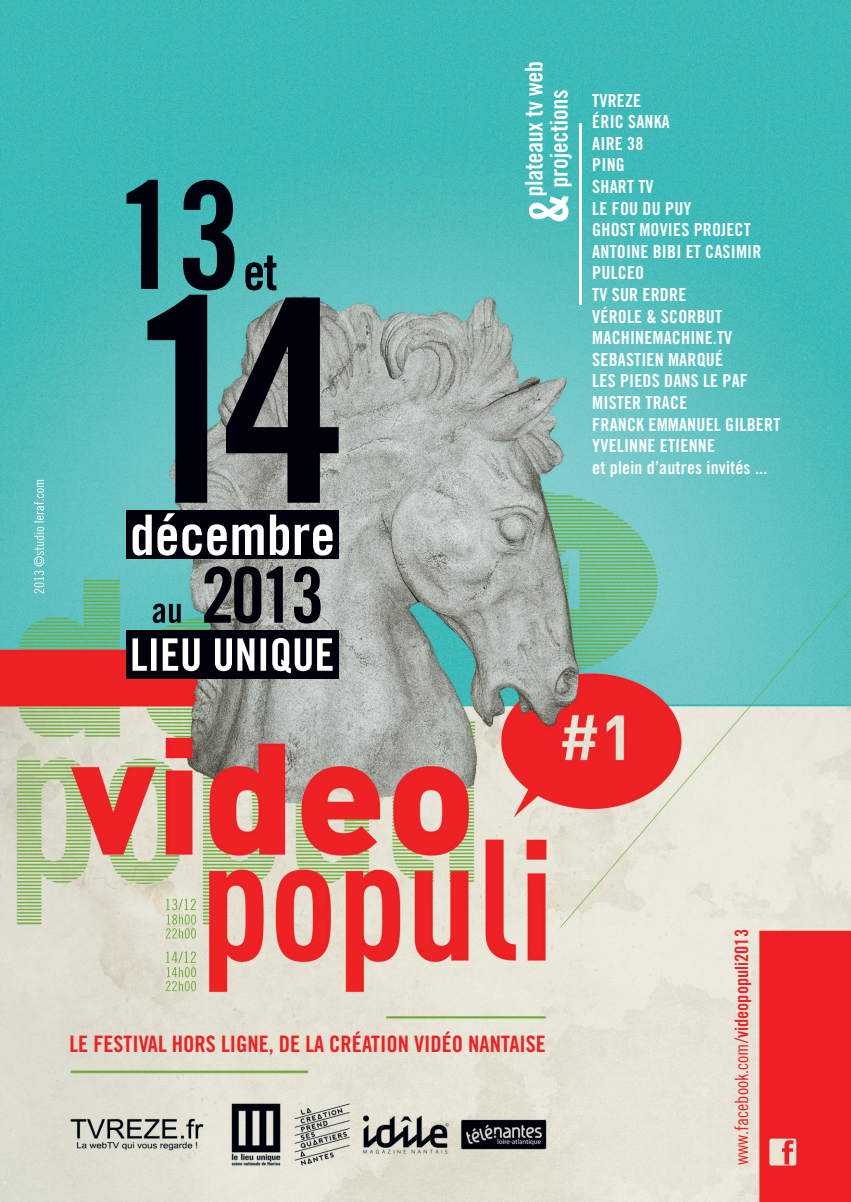
<style>
.page{position:relative;width:851px;height:1202px;background:#fff}
.page>*{position:absolute;margin:0;border:0;box-sizing:border-box;transform-origin:0 0}
.t1{font:22.6px "Trade Gothic LT Std Bd Cn 20";color:#ee2124}
.t2{font:18.4px "Trade Gothic LT Std Cn 18";color:#ee2124}
.t3{font:18px/21.6px "Trade Gothic LT Std Bd Cn 20";letter-spacing:.01em;color:#fff}
.s1{font-family:"Trade Gothic LT Std Bd Cn 20"}
</style>
<div class="page">
<img style="left:0;top:0;width:850px;height:1202px">
<div style="left:126px;top:510px;width:212px;height:49px;background:#00010a"></div>
<div style="left:126px;top:630px;width:212px;height:48px;background:#00010a"></div>
<hr style="left:578px;top:123px;width:3px;height:182px;background:#fff">
<svg style="left:126px;top:180px;width:212px;height:323px;background:#427779"></svg>
<svg style="left:153px;top:603px;width:28px;height:20px"></svg>
<svg style="left:204px;top:566px;width:116px;height:57px;background:#535657"></svg>
<svg style="left:132px;top:638px;width:200px;height:35px"></svg>
<svg style="left:132px;top:513px;width:200px;height:43px"></svg>
<svg style="left:524px;top:62px;width:47px;height:159px"></svg>
<svg style="left:166px;top:899px;width:30px;height:39px"></svg>
<svg style="left:166px;top:951px;width:30px;height:40px"></svg>
<svg style="left:34px;top:480px;width:10px;height:113px"></svg>
<p class="t3" style="left:592px;top:89px;width:167px">TVREZE<br>ÉRIC SANKA<br>AIRE 38<br>PING<br>SHART TV<br>LE FOU DU PUY<br>GHOST MOVIES PROJECT<br>ANTOINE BIBI ET CASIMIR<br>PULCEO<br>TV SUR ERDRE<br>VÉROLE &amp; SCORBUT<br>MACHINEMACHINE.TV<br>SEBASTIEN MARQUÉ<br>LES PIEDS DANS LE PAF<br>MISTER</p>
<p class="t3" style="left:592px;top:392px;width:176px;text-indent:53px">TRACE<br>FRANCK EMMANUEL GILBERT<br>YVELINNE ETIENNE<br>ET PLEIN D’AUTRES INVITÉS ...</p>
<p class="t1" style="left:69px;top:1030px;width:35px">LE FEST</p>
<p class="t1" style="left:132px;top:1030px;width:404px">IVAL HORS LIGNE, DE LA CRÉATION VIDÉO NANTAISE</p>
<p class="t2" style="left:730px;top:1165px;width:237px;rotate:-90deg">www.facebook.com/<span class="s1">VIDEOPOPULI2013</span></p>
</div>
